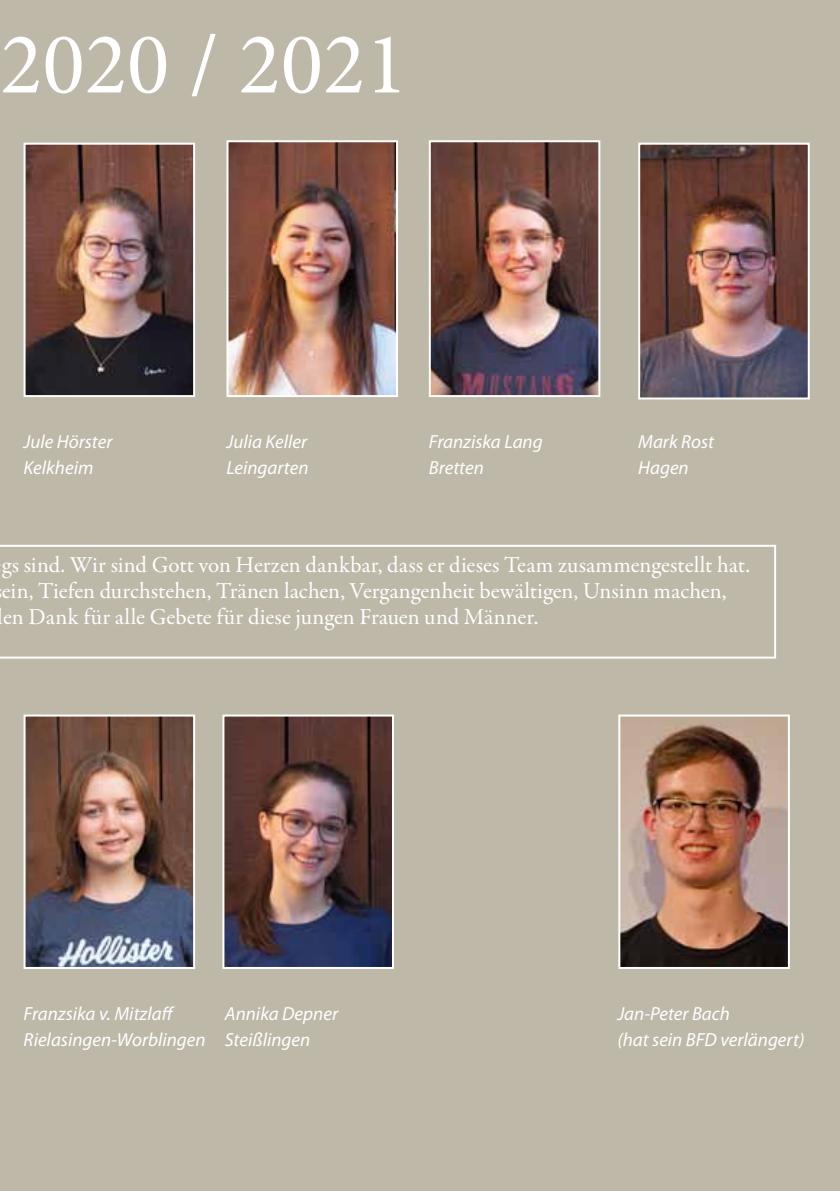
<style>
.page{position:relative;width:840px;height:1191px;background:#fff}
.page>*{position:absolute;margin:0;border:0;box-sizing:border-box;transform-origin:0 0}
.t1{font:88px "Minion Pro";color:#fff}
.t2{font:23px/26px "Garamond Premr Pro";color:#fff}
.t3{font:italic 19px/26px "Myriad Pro";color:#fff}
</style>
<div class="page">
<div style="left:0;top:0;width:839px;height:1191px;background:#beb8a9"></div>
<svg style="left:0;top:545px;width:775px;height:113px"></svg>
<img style="left:431px;top:143px;width:166px;height:251px">
<div style="left:428px;top:140px;width:172px;height:257px;border:2px solid #fff"></div>
<img style="left:229px;top:143px;width:166px;height:251px">
<div style="left:226px;top:140px;width:172px;height:257px;border:2px solid #fff"></div>
<img style="left:27px;top:146px;width:165px;height:248px">
<div style="left:24px;top:143px;width:171px;height:254px;border:2px solid #fff"></div>
<img style="left:640px;top:146px;width:166px;height:250px">
<div style="left:637px;top:143px;width:172px;height:256px;border:2px solid #fff"></div>
<img style="left:27px;top:717px;width:165px;height:249px">
<div style="left:24px;top:714px;width:171px;height:255px;border:2px solid #fff"></div>
<img style="left:225px;top:717px;width:166px;height:249px">
<div style="left:222px;top:714px;width:172px;height:255px;border:2px solid #fff"></div>
<img style="left:621px;top:717px;width:165px;height:249px">
<div style="left:618px;top:714px;width:171px;height:255px;border:2px solid #fff"></div>
<h1 class="t1" style="left:0;top:5px;width:408px">2020 / 2021</h1>
<p class="t3" style="left:24px;top:428px;width:90px">Jule Hörster<br>Kelkheim</p>
<p class="t3" style="left:226px;top:428px;width:84px">Julia Keller<br>Leingarten</p>
<p class="t3" style="left:428px;top:428px;width:115px">Franziska Lang<br>Bretten</p>
<p class="t3" style="left:637px;top:428px;width:77px">Mark Rost<br>Hagen</p>
<p class="t2" style="left:-2px;top:552px;width:753px">gs sind. Wir sind Gott von Herzen dankbar, dass er dieses Team zusammengestellt hat. ein, Tiefen durchstehen, Tränen lachen, Vergangenheit bewältigen, Unsinn machen, len Dank für alle Gebete für diese jungen Frauen und Männer.</p>
<p class="t3" style="left:24px;top:1000px;width:183px">Franzsika v. Mitzlaff<br>Rielasingen-Worblingen</p>
<p class="t3" style="left:224px;top:1000px;width:115px">Annika Depner<br>Steißlingen</p>
<p class="t3" style="left:617px;top:1000px;width:188px">Jan-Peter Bach<br>(hat sein BFD verlängert)</p>
</div>
